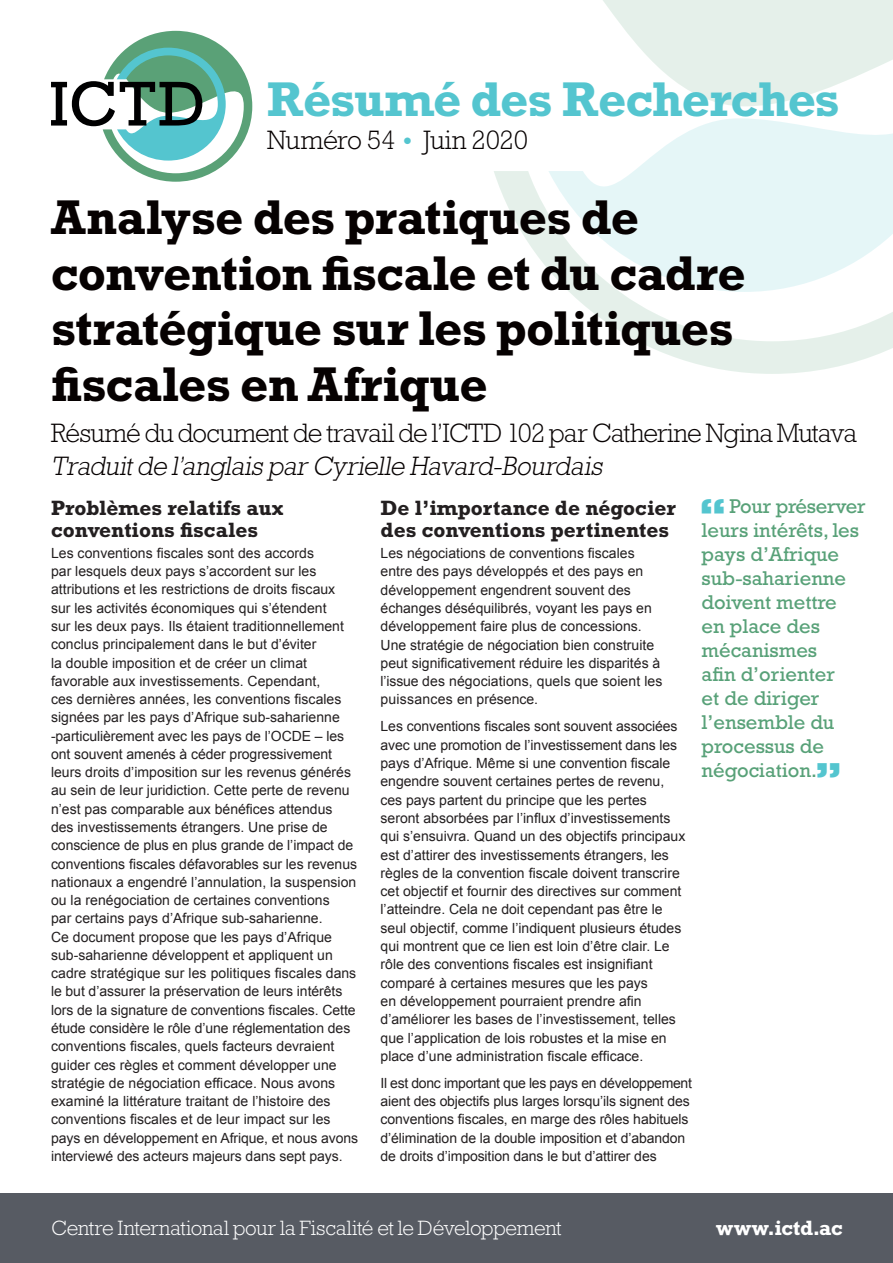
<style>
.page{position:relative;width:893px;height:1263px;background:#fff}
.page>*{position:absolute;margin:0;border:0;box-sizing:border-box;transform-origin:0 0}
.t1{font:700 49.5px/55.5px "Rockwell Std";letter-spacing:-.015em;color:#060101}
.t2{font:700 49.5px "Rockwell Std";letter-spacing:-.015em;color:#54c5cf}
.t3{font:800 38.1px "Rockwell Std";color:#54c5cf}
.t4{font:300 27px "Rockwell Std";letter-spacing:-.03em;color:#060101}
.t5{font:italic 300 27px "Rockwell Std";color:#060101}
.t6{font:700 21px/22.6px "Rockwell Std";color:#231f20}
.t7{font:300 21px "Rockwell Std";letter-spacing:-.015em;color:#fff}
.t8{font:700 21px "Rockwell Std";letter-spacing:-.005em;color:#fff}
.t9{font:20.25px/24px "Rockwell Std";color:#58a178}
.t10{font:14.1px/18.3px "Arial";color:#231f20}
.s1{color:#54c5cf}
</style>
<div class="page">
<svg style="left:494px;top:171px;width:399px;height:203px"></svg>
<svg style="left:547px;top:0;width:346px;height:292px"></svg>
<svg style="left:51px;top:31px;width:201px;height:151px"></svg>
<div style="left:0;top:1193px;width:893px;height:70px;background:#575b63"></div>
<h1 class="t2" style="left:267px;top:70px;width:574px">Résumé des Recherches</h1>
<h3 class="t4" style="left:267px;top:124px;width:263px">Numéro 54 <span class="s1">•</span> Juin 2020</h3>
<h1 class="t1" style="left:51px;top:189px;width:696px">Analyse des pratiques de convention fiscale et du cadre stratégique sur les politiques fiscales en Afrique</h1>
<h3 class="t4" style="left:51px;top:418px;width:807px">Résumé du document de travail de l’ICTD 102 par Catherine Ngina Mutava</h3>
<h3 class="t5" style="left:51px;top:451px;width:558px">Traduitde l’anglais p arCyrielle Havard-Bourdais</h3>
<h3 class="t6" style="left:51px;top:496px;width:234px">Problèmes relatifs aux conventions fiscales</h3>
<p class="t10" style="left:51px;top:544px;width:309px">Les conventions fiscales sont des accords<br>par lesquels deux pays s’accordent sur les attributions et les restrictions de droits fiscaux sur les activités économiques qui s’étendent<br>sur les deux pays. Ils étaient traditionnellement conclus principalement dans le but d’éviter<br>la double imposition et de créer un climat favorable aux investissements. Cependant,<br>ces dernières années, les conventions fiscales signées par les pays d’Afrique sub-saharienne -particulièrement avec les pays de l’OCDE – les ont souvent amenés à céder progressivement leurs droits d’imposition sur les revenus générés au sein de leur juridiction. Cette perte de revenu n’est pas comparable aux bénéfices attendus des investissements étrangers. Une prise de conscience de plus en plus grande de l’impact de conventions fiscales défavorables sur les revenus nationaux a engendré l’annulation, la suspension ou la renégociation de certaines conventions<br>par certains pays d’Afrique sub-saharienne.<br>Ce document propose que les pays d’Afrique sub-saharienne développent et appliquent un cadre stratégique sur les politiques fiscales dans le but d’assurer la préservation de leurs intérêts lors de la signature de conventions fiscales. Cette étude considère le rôle d’une réglementation des conventions fiscales, quels facteurs devraient guider ces règles et comment développer une stratégie de négociation efficace. Nous avons examiné la littérature traitant de l’histoire des conventions fiscales et de leur impact sur les pays en développement en Afrique, et nous avons interviewé des acteurs majeurs dans sept pays.</p>
<h3 class="t6" style="left:381px;top:496px;width:297px">De l’importance de négocier des conventions pertinentes</h3>
<p class="t10" style="left:381px;top:544px;width:283px">Les négociations de conventions fiscales entre des pays développés et des pays en développement engendrent souvent des échanges déséquilibrés, voyant les pays en développement faire plus de concessions.<br>Une stratégie de négociation bien construite peut significativement réduire les disparités à l’issue des négociations, quels que soient les puissances en présence.</p>
<p class="t10" style="left:381px;top:717px;width:306px">Les conventions fiscales sont souvent associées avec une promotion de l’investissement dans les pays d’Afrique. Même si une convention fiscale engendre souvent certaines pertes de revenu, ces pays partent du principe que les pertes seront absorbées par l’influx d’investissements qui s’ensuivra. Quand un des objectifs principaux est d’attirer des investissements étrangers, les règles de la convention fiscale doivent transcrire cet objectif et fournir des directives sur comment l’atteindre. Cela ne doit cependant pas être le seul objectif, comme l’indiquent plusieurs études qui montrent que ce lien est loin d’être clair. Le rôle des conventions fiscales est insignifiant comparé à certaines mesures que les pays<br>en développement pourraient prendre afin d’améliorer les bases de l’investissement, telles que l’application de lois robustes et la mise en place d’une administration fiscale efficace.</p>
<p class="t10" style="left:381px;top:1074px;width:313px">Il est donc important que les pays en développement aient des objectifs plus larges lorsqu’ils signent des conventions fiscales, en marge des rôles habituels d’élimination de la double imposition et d’abandon de droits d’imposition dans le but d’attirer des</p>
<h3 class="t9" style="left:702px;top:494px;width:166px;text-indent:28px">Pour préserver leurs intérêts, les pays d’Afrique sub-saharienne doivent mettre<br>en place des mécanismes<br>afin d’orienter<br>et de diriger l’ensemble du processus de négociation.</h3>
<h2 class="t3" style="left:699px;top:489px;width:29px">“</h2>
<h2 class="t3" style="left:815px;top:752px;width:29px">”</h2>
<h3 class="t7" style="left:51px;top:1216px;width:512px">Centre International pour la Fiscalité et le Développement</h3>
<h3 class="t8" style="left:716px;top:1216px;width:128px">www.ictd.ac</h3>
</div>
